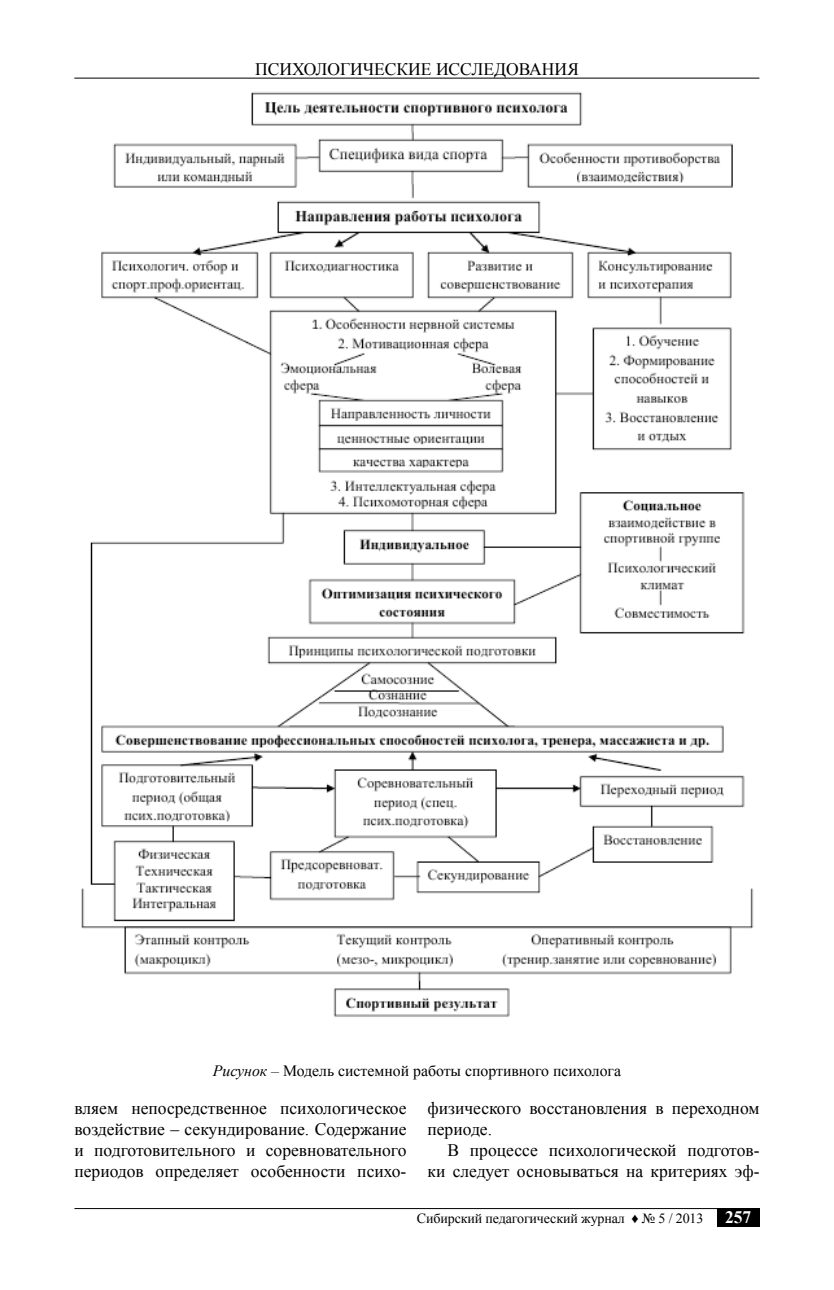
<style>
.page{position:relative;width:834px;height:1290px;background:#fff}
.page>*{position:absolute;margin:0;border:0;box-sizing:border-box;transform-origin:0 0}
.t1{font:17.5px/21px "Times New Roman";color:#000;text-align:justify}
.t2{font:15.75px "Times New Roman";color:#000}
.t3{font:14px "Times New Roman";letter-spacing:-.01em;color:#000}
.s1{font-style:italic}
.s2{font-weight:700;font-size:17.5px;color:#fff}
</style>
<div class="page">
<hr style="left:74px;top:1208px;width:685px;height:1px;background:#000">
<div style="left:717px;top:1208px;width:42px;height:19px;background:#000"></div>
<hr style="left:74px;top:78px;width:685px;height:1px;background:#000">
<img style="left:81px;top:92px;width:673px;height:925px">
<p class="t1" style="left:255px;top:59px;width:325px">ПСИХОЛОГИЧЕСКИЕ ИССЛЕДОВАНИЯ</p>
<p class="t2" style="left:213px;top:1060px;width:409px"><span class="s1">Рисунок –</span> Модель системной работы спортивного психолога</p>
<p class="t1" style="left:74px;top:1097px;width:333px">вляем непосредственное психологическое воздействие – секундирование. Содержание и подготовительного и соревновательного периодов определяет особенности психо-</p>
<p class="t1" style="left:427px;top:1097px;width:333px">физического восстановления в переходном периоде.</p>
<p class="t1" style="left:427px;top:1139px;width:333px;text-align:right">В процессе психологической подготов&shy;ки следует основываться на критериях эф-</p>
<p class="t3" style="left:417px;top:1208px;width:336px">Сибирский педагогический журнал ♦ № 5 / 2013 <span class="s2">257</span></p>
</div>
